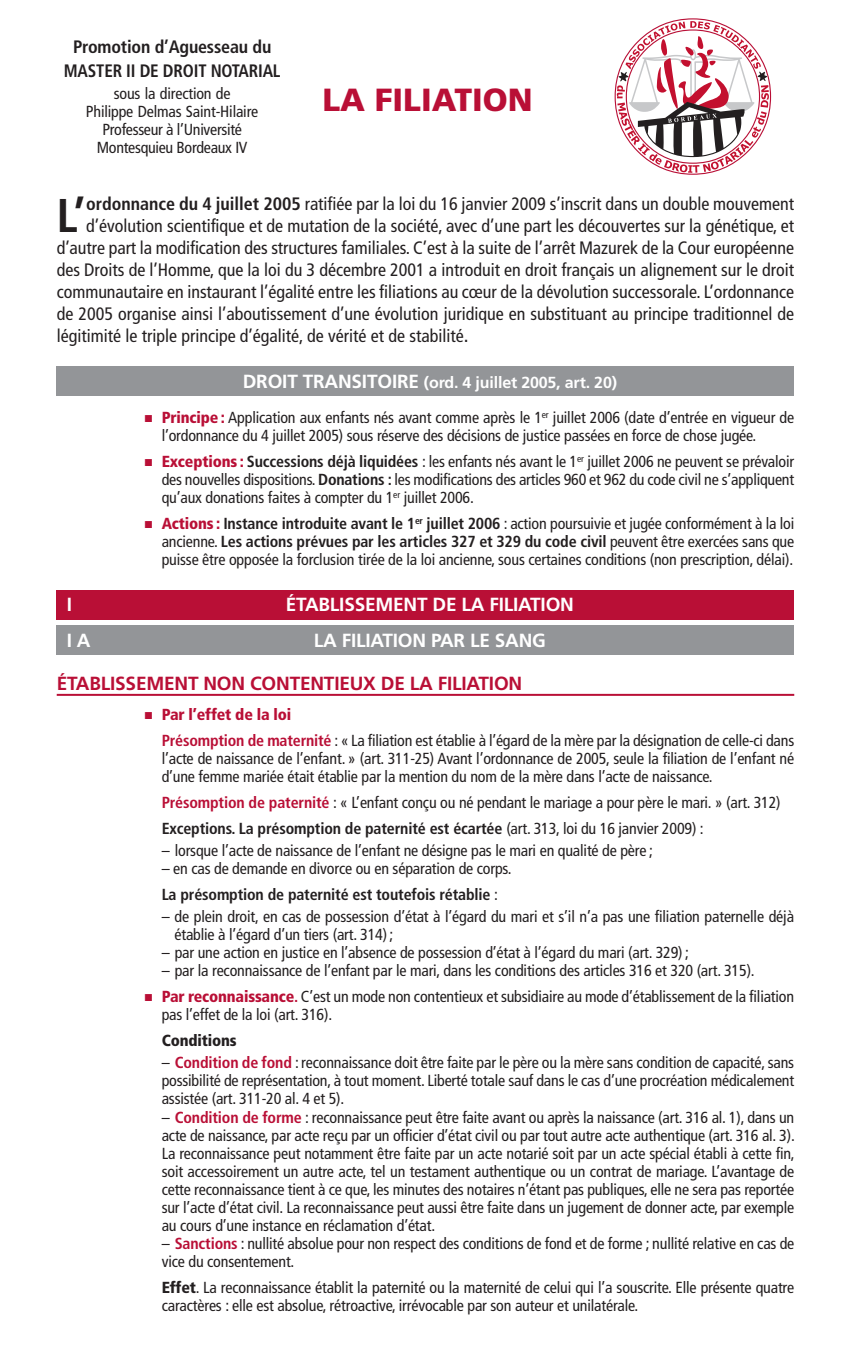
<style>
.page{position:relative;width:851px;height:1361px;background:#fff}
.page>*{position:absolute;margin:0;border:0;box-sizing:border-box;transform-origin:0 0}
.t1{font:700 condensed 47.4px "Frutiger";color:#231f20}
.t2{font:900 32px "Frutiger";color:#b90f36}
.t3{font:700 19px "Frutiger";letter-spacing:-.01em;color:#fff}
.t4{font:700 19px "Frutiger";letter-spacing:-.01em;color:#b90f36}
.t5{font:condensed 18px "Frutiger";color:#231f20}
.t6{font:700 condensed 18px/24px "Frutiger";letter-spacing:-.01em;color:#231f20;text-align:center}
.t7{font:condensed 16px/18px "Frutiger";letter-spacing:-.01em;color:#231f20}
.t8{font:700 16px "Frutiger";letter-spacing:-.01em;color:#fff}
.t9{font:900 condensed 16px "Frutiger";letter-spacing:-.01em;color:#231f20}
.s1{font-weight:700}
.s2{font-size:20px}
.s3{font-size:19px}
.s4{color:#b90f36}
.s5{font-weight:900;color:#b90f36}
.s6{font-weight:700;color:#b90f36}
.s7{font-weight:900}
</style>
<div class="page">
<div style="left:57px;top:625px;width:737px;height:30px;background:#939598"></div>
<div style="left:57px;top:366px;width:737px;height:30px;background:#939598"></div>
<div style="left:57px;top:590px;width:737px;height:29px;background:#b90f36"></div>
<hr style="left:57px;top:694px;width:737px;height:2px;background:#b90f36">
<svg style="left:614px;top:18px;width:157px;height:157px"></svg>
<p class="t6" style="left:64px;top:35px;width:218px">Promotion d’Aguesseau du<br>MASTER II DE DROIT NOTARIAL</p>
<p class="t7" style="left:86px;top:84px;width:174px;text-align:center">sous la direction de<br>Philippe Delmas Saint-Hilaire<br>Professeur à l’Université<br>Montesquieu Bordeaux IV</p>
<h2 class="t2" style="left:322px;top:81px;width:212px">LA FILIATION</h2>
<h1 class="t1" style="left:57px;top:187px;width:30px">L’</h1>
<p class="t5" style="left:86px;top:193px;width:709px"><span class="s1">ordonnance du 4 juillet 2005</span> ratifiée par la loi du 16 janvier 2009 s’inscrit dans un double mouvement</p>
<p class="t5" style="left:86px;top:215px;width:709px">d’évolution scientifique et de mutation de la société, avec d’une part les découvertes sur la génétique, et</p>
<p class="t5" style="left:57px;top:237px;width:738px">d’autre part la modification des structures familiales. C’est à la suite de l’arrêt Mazurek de la Cour européenne</p>
<p class="t5" style="left:57px;top:259px;width:738px">des Droits de l’Homme, que la loi du 3 décembre 2001 a introduit en droit français un alignement sur le droit</p>
<p class="t5" style="left:57px;top:281px;width:739px">communautaire en instaurant l’égalité entre les filiations au cœur de la dévolution successorale. L’ordonnance</p>
<p class="t5" style="left:57px;top:303px;width:738px">de 2005 organise ainsi l’aboutissement d’une évolution juridique en substituant au principe traditionnel de</p>
<p class="t5" style="left:57px;top:325px;width:413px">légitimité le triple principe d’égalité, de vérité et de stabilité<span class="s2">.</span></p>
<p class="t8" style="left:243px;top:372px;width:376px"><span class="s3">DROIT TRANSITOIRE</span> (ord. 4 juillet 2005, art. 20)</p>
<p class="t7" style="left:162px;top:409px;width:634px;text-indent:-17px"><span class="s4">■</span> <span class="s5">Principe :</span> Application aux enfants nés avant comme après le 1<sup>er</sup> juillet 2006 (date d’entrée en vigueur de l’ordonnance du 4 juillet 2005) sous réserve des décisions de justice passées en force de chose jugée.</p>
<p class="t7" style="left:162px;top:453px;width:634px;text-align:justify;text-indent:-17px"><span class="s4">■</span> <span class="s5">Exceptions :</span> <span class="s1">Successions déjà liquidées</span> : les enfants nés avant le 1<sup>er</sup> juillet 2006 ne peuvent se prévaloir des nouvelles dispositions. <span class="s1">Donations :</span> les modifications des articles 960 et 962 du code civil ne s’appliquent qu’aux donations faites à compter du 1<sup>er</sup> juillet 2006.</p>
<p class="t7" style="left:162px;top:515px;width:634px;text-align:justify;text-indent:-17px"><span class="s4">■</span> <span class="s5">Actions :</span> <span class="s1">Instance introduite avant le 1</span><sup>er</sup> <span class="s1">juillet 2006</span> : action poursuivie et jugée conformément à la loi ancienne. <span class="s1">Les actions prévues par les articles 327 et 329 du code civil</span> peuvent être exercées sans que puisse être opposée la forclusion tirée de la loi ancienne, sous certaines conditions (non prescription, délai).</p>
<p class="t3" style="left:67px;top:593px;width:7px">I</p>
<p class="t3" style="left:286px;top:593px;width:289px">ÉTABLISSEMENT DE LA FILIATION</p>
<p class="t3" style="left:67px;top:629px;width:25px">I A</p>
<p class="t3" style="left:314px;top:629px;width:234px">LA FILIATION PAR LE SANG</p>
<p class="t4" style="left:57px;top:672px;width:467px">ÉTABLISSEMENT NON CONTENTIEUX DE LA FILIATION</p>
<p class="t7" style="left:162px;top:702px;width:634px;line-height:26px;text-indent:-17px"><span class="s4">■</span> <span class="s5">Par l’effet de la loi<br></span><span class="s6">Présomption de maternité</span> : « La filiation est établie à l’égard de la mère par la désignation de celle-ci dans</p>
<p class="t7" style="left:162px;top:750px;width:634px">l’acte de naissance de l’enfant. » (art. 311-25) Avant l’ordonnance de 2005, seule la filiation de l’enfant né d’une femme mariée était établie par la mention du nom de la mère dans l’acte de naissance.</p>
<p class="t7" style="left:162px;top:790px;width:620px;line-height:26px"><span class="s6">Présomption de paternité</span> : « L’enfant conçu ou né pendant le mariage a pour père le mari. » (art. 312)<br><span class="s1">Exceptions. La présomption de paternité est écartée</span> (art. 313, loi du 16 janvier 2009) :</p>
<p class="t7" style="left:162px;top:842px;width:492px">– lorsque l’acte de naissance de l’enfant ne désigne pas le mari en qualité de père ;</p>
<p class="t7" style="left:162px;top:856px;width:351px;line-height:26px">– en cas de demande en divorce ou en séparation de corps.<br><span class="s1">La présomption de paternité est toutefois rétablie</span> :</p>
<p class="t7" style="left:174px;top:908px;width:621px;text-indent:-13px">– de plein droit, en cas de possession d’état à l’égard du mari et s’il n’a pas une filiation paternelle déjà établie à l’égard d’un tiers (art. 314) ;</p>
<p class="t7" style="left:162px;top:944px;width:528px">– par une action en justice en l’absence de possession d’état à l’égard du mari (art. 329) ;</p>
<p class="t7" style="left:162px;top:962px;width:594px">– par la reconnaissance de l’enfant par le mari, dans les conditions des articles 316 et 320 (art. 315).</p>
<p class="t7" style="left:162px;top:988px;width:634px;text-indent:-17px"><span class="s4">■</span> <span class="s5">Par reconnaissance</span><span class="s6">.</span> C’est un mode non contentieux et subsidiaire au mode d’établissement de la filiation pas l’effet de la loi (art. 316).</p>
<p class="t9" style="left:162px;top:1031px;width:76px">Conditions</p>
<p class="t7" style="left:162px;top:1054px;width:634px;text-align:justify">– <span class="s6">Condition de fond</span> : reconnaissance doit être faite par le père ou la mère sans condition de capacité, sans possibilité de représentation, à tout moment. Liberté totale sauf dans le cas d’une procréation médicalement assistée (art. 311-20 al. 4 et 5).</p>
<p class="t7" style="left:162px;top:1108px;width:634px;text-align:justify">– <span class="s6">Condition de forme</span> : reconnaissance peut être faite avant ou après la naissance (art. 316 al. 1), dans un acte de naissance, par acte reçu par un officier d’état civil ou par tout autre acte authentique (art. 316 al. 3).<br>La reconnaissance peut notamment être faite par un acte notarié soit par un acte spécial établi à cette fin, soit accessoirement un autre acte, tel un testament authentique ou un contrat de mariage. L’avantage de cette reconnaissance tient à ce que, les minutes des notaires n’étant pas publiques, elle ne sera pas reportée sur l’acte d’état civil. La reconnaissance peut aussi être faite dans un jugement de donner acte, par exemple au cours d’une instance en réclamation d’état.</p>
<p class="t7" style="left:162px;top:1234px;width:634px">– <span class="s6">Sanctions</span> : nullité absolue pour non respect des conditions de fond et de forme ; nullité relative en cas de vice du consentement.</p>
<p class="t7" style="left:162px;top:1278px;width:634px"><span class="s7">Effet</span>. La reconnaissance établit la paternité ou la maternité de celui qui l’a souscrite. Elle présente quatre caractères : elle est absolue, rétroactive, irrévocable par son auteur et unilatérale.</p>
</div>
